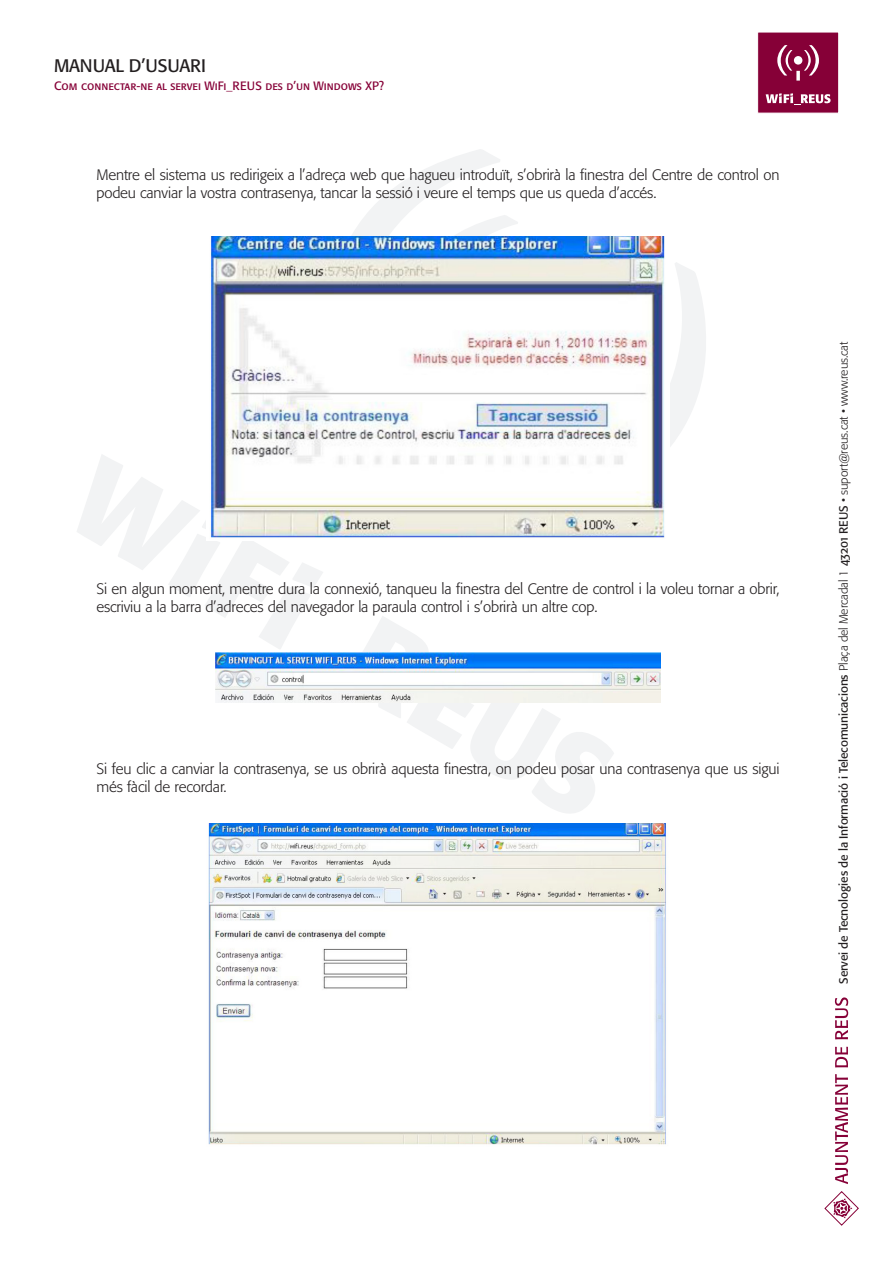
<style>
.page{position:relative;width:893px;height:1263px;background:#fff}
.page>*{position:absolute;margin:0;border:0;box-sizing:border-box;transform-origin:0 0}
.t1{font:18px "Formata";letter-spacing:-.01em;color:#231f20}
.t2{font:300 15px/18px "Formata";letter-spacing:-.01em;color:#231f20}
.t3{font:12px "Formata";letter-spacing:-.01em;color:#231f20}
.t4{font:12px "Formata Regular SC";color:#860037}
.s1{font-weight:300}
.s2{font-family:"Formata Regular SC"}
</style>
<div class="page">
<svg style="left:77px;top:149px;width:629px;height:664px"></svg>
<div style="left:757px;top:32px;width:82px;height:81px;background:#860037;border:1px solid #fff"></div>
<svg style="left:766px;top:93px;width:65px;height:12px"></svg>
<svg style="left:777px;top:45px;width:15px;height:31px"></svg>
<svg style="left:804px;top:45px;width:15px;height:31px"></svg>
<div style="left:794px;top:56px;width:8px;height:9px;background:#fff;border-radius:50%"></div>
<svg style="left:796px;top:71px;width:4px;height:10px"></svg>
<img style="left:206px;top:237px;width:464px;height:303px">
<img style="left:215px;top:652px;width:446px;height:50px">
<img style="left:208px;top:823px;width:458px;height:322px">
<svg style="left:835px;top:1074px;width:13px;height:110px"></svg>
<svg style="left:835px;top:1047px;width:13px;height:20px"></svg>
<svg style="left:835px;top:997px;width:13px;height:42px"></svg>
<svg style="left:824px;top:1191px;width:35px;height:35px"></svg>
<p class="t1" style="left:54px;top:55px;width:154px">MANUAL D’USUARI</p>
<p class="t4" style="left:54px;top:78px;width:332px">Com connectar-ne al servei WiFi_REUS des d’un Windows XP?</p>
<p class="t2" style="left:96px;top:166px;width:685px">Mentre el sistema us redirigeix a l’adreça web que hagueu introduït, s’obrirà la finestra del Centre de control on podeu canviar la vostra contrasenya, tancar la sessió i veure el temps que us queda d’accés.</p>
<p class="t2" style="left:96px;top:580px;width:685px">Si en algun moment, mentre dura la connexió, tanqueu la finestra del Centre de control i la voleu tornar a obrir, escriviu a la barra d’adreces del navegador la paraula control i s’obrirà un altre cop.</p>
<p class="t2" style="left:96px;top:760px;width:685px">Si feu clic a canviar la contrasenya, se us obrirà aquesta finestra, on podeu posar una contrasenya que us sigui més fàcil de recordar.</p>
<p class="t3" style="left:836px;top:983px;width:643px;rotate:-90deg">Servei de Tecnologies de la Informació i Telecomunicacions <span class="s1">Plaça del Mercadal 1</span> <span class="s2">43201 REUS</span> <span class="s1">• suport@reus.cat • www.reus.cat</span></p>
</div>
